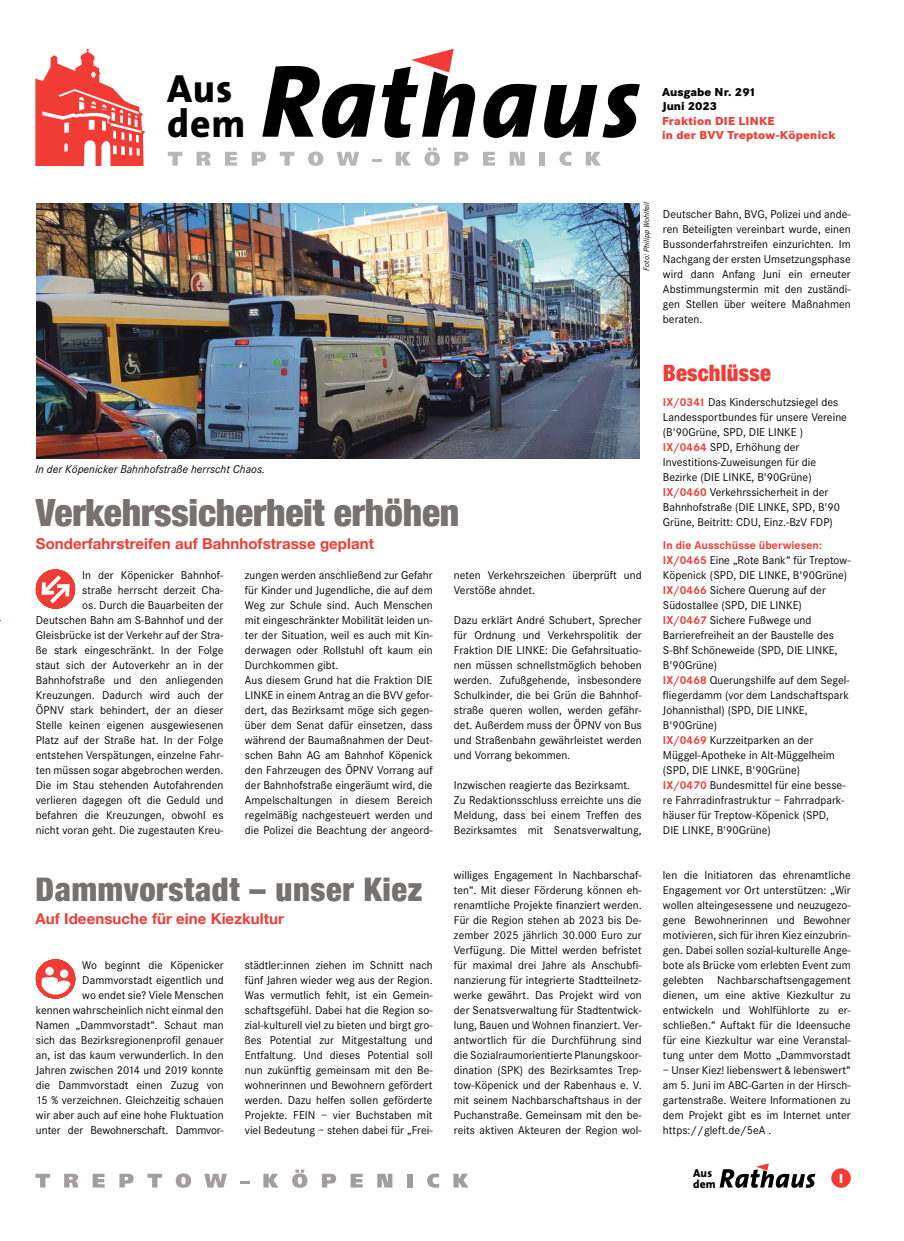
<style>
.page{position:relative;width:904px;height:1241px;background:#fff}
.page>*{position:absolute;margin:0;border:0;box-sizing:border-box;transform-origin:0 0}
.t1{font:800 39.5px/34.8px "The Sans";letter-spacing:.02em;color:#000}
.t2{font:900 condensed 37.5px "Helvetica Neue";letter-spacing:-.005em;color:#77726f}
.t3{font:900 condensed 32.5px "Helvetica Neue";letter-spacing:.02em;color:#77726f}
.t4{font:900 condensed 22.5px "Helvetica Neue";letter-spacing:.01em;color:#f13b35}
.t5{font:700 15px "Helvetica Neue";letter-spacing:.005em;color:#f13b35}
.t6{font:900 condensed 12.5px "Helvetica Neue";color:#fff}
.t7{font:800 12px/14.5px "Corporate S";letter-spacing:.02em;color:#f13b35}
.t8{font:800 12px/14.5px "Corporate S";letter-spacing:.005em;color:#000}
.t9{font:11.75px/15px "Corporate S";letter-spacing:.005em;color:#000;text-align:justify}
.t10{font:italic 11.75px "Corporate S";letter-spacing:.005em;color:#000}
.t11{font:800 11.5px/10.1px "The Sans";letter-spacing:.02em;color:#000}
.t12{font:italic 8.12px "Corporate S";letter-spacing:.01em;color:#000}
.s1{font-weight:700;color:#f13b35}
</style>
<div class="page">
<svg style="left:35px;top:1173px;width:15px;height:14px"></svg>
<svg style="left:64px;top:1173px;width:14px;height:14px"></svg>
<svg style="left:93px;top:1173px;width:12px;height:14px"></svg>
<svg style="left:119px;top:1173px;width:15px;height:14px"></svg>
<svg style="left:147px;top:1173px;width:15px;height:14px"></svg>
<svg style="left:176px;top:1173px;width:15px;height:14px"></svg>
<svg style="left:204px;top:1173px;width:23px;height:14px"></svg>
<svg style="left:240px;top:1181px;width:9px;height:2px"></svg>
<svg style="left:263px;top:1173px;width:15px;height:14px"></svg>
<svg style="left:292px;top:1169px;width:15px;height:18px"></svg>
<svg style="left:322px;top:1173px;width:14px;height:14px"></svg>
<svg style="left:350px;top:1173px;width:13px;height:14px"></svg>
<svg style="left:377px;top:1173px;width:15px;height:14px"></svg>
<div style="left:407px;top:1173px;width:5px;height:14px;background:#a19e9d"></div>
<svg style="left:427px;top:1173px;width:12px;height:14px"></svg>
<svg style="left:453px;top:1173px;width:15px;height:14px"></svg>
<div style="left:831px;top:1168px;width:19px;height:19px;background:#f13b35;border-radius:50%"></div>
<svg style="left:719px;top:1163px;width:96px;height:24px"></svg>
<svg style="left:35px;top:49px;width:110px;height:117px"></svg>
<svg style="left:262px;top:66px;width:113px;height:72px"></svg>
<svg style="left:483px;top:84px;width:54px;height:54px"></svg>
<svg style="left:544px;top:84px;width:96px;height:54px"></svg>
<svg style="left:382px;top:49px;width:94px;height:89px"></svg>
<svg style="left:168px;top:152px;width:14px;height:14px"></svg>
<svg style="left:196px;top:152px;width:15px;height:14px"></svg>
<svg style="left:225px;top:152px;width:12px;height:14px"></svg>
<svg style="left:252px;top:152px;width:14px;height:14px"></svg>
<svg style="left:280px;top:152px;width:14px;height:14px"></svg>
<svg style="left:308px;top:151px;width:15px;height:15px"></svg>
<svg style="left:336px;top:152px;width:23px;height:14px"></svg>
<svg style="left:372px;top:159px;width:10px;height:3px"></svg>
<svg style="left:396px;top:152px;width:15px;height:14px"></svg>
<svg style="left:424px;top:148px;width:16px;height:18px"></svg>
<svg style="left:454px;top:152px;width:14px;height:14px"></svg>
<svg style="left:483px;top:152px;width:12px;height:14px"></svg>
<svg style="left:509px;top:152px;width:15px;height:14px"></svg>
<div style="left:539px;top:152px;width:6px;height:14px;background:#b7b6b4"></div>
<svg style="left:559px;top:151px;width:12px;height:15px"></svg>
<svg style="left:585px;top:152px;width:16px;height:14px"></svg>
<img style="left:37px;top:203px;width:603px;height:255px">
<div style="left:36px;top:569px;width:39px;height:39px;background:#f13b35;border-radius:50%"></div>
<svg style="left:38px;top:572px;width:35px;height:35px"></svg>
<div style="left:36px;top:959px;width:39px;height:39px;background:#f13b35;border-radius:50%"></div>
<svg style="left:39px;top:965px;width:33px;height:29px"></svg>
<h1 class="t1" style="left:167px;top:70px;width:80px">Aus dem</h1>
<p class="t8" style="left:662px;top:85px;width:96px">Ausgabe Nr. 291<br>Juni 2023</p>
<p class="t7" style="left:662px;top:114px;width:175px">Fraktion DIE LINKE<br>in der BVV Treptow-Köpenick</p>
<p class="t12" style="left:641px;top:270px;width:70px;rotate:-90deg">Foto: Philipp Wohlfeil</p>
<p class="t9" style="left:663px;top:207px;width:189px">Deutscher Bahn, BVG, Polizei und ande&shy;ren Beteiligten vereinbart wurde, einen Bussonderfahrstreifen einzurichten. Im Nachgang der ersten Umsetzungsphase wird dann Anfang Juni ein erneuter Abstimmungstermin mit den zuständi&shy;gen Stellen über weitere Maßnahmen beraten.</p>
<p class="t10" style="left:35px;top:463px;width:231px">In der Köpenicker Bahnhofstraße herrscht Chaos.</p>
<h2 class="t2" style="left:36px;top:481px;width:425px">Verkehrssicherheit erhöhen</h2>
<p class="t5" style="left:36px;top:529px;width:340px">Sonderfahrstreifen auf Bahnhofstrasse geplant</p>
<p class="t9" style="left:36px;top:567px;width:189px;text-align:right">In der Köpenicker Bahnhof-<br>straße herrscht derzeit Cha-<br>os. Durch die Bauarbeiten der Deutschen Bahn am S-Bahnhof und der Gleisbrücke ist der Verkehr auf der Stra&shy;ße stark eingeschränkt. In der Folge staut sich der Autoverkehr an in der Bahnhofstraße und den anliegenden Kreuzungen. Dadurch wird auch der ÖPNV stark behindert, der an dieser Stelle keinen eigenen ausgewiesenen Platz auf der Straße hat. In der Folge entstehen Verspätungen, einzelne Fahr&shy;ten müssen sogar abgebrochen werden.<br>Die im Stau stehenden Autofahrenden verlieren dagegen oft die Geduld und befahren die Kreuzungen, obwohl es nicht voran geht. Die zugestauten Kreu-</p>
<p class="t9" style="left:245px;top:567px;width:189px;text-align:left">zungen werden anschließend zur Gefahr für Kinder und Jugendliche, die auf dem Weg zur Schule sind. Auch Menschen mit eingeschränkter Mobilität leiden un&shy;ter der Situation, weil es auch mit Kin&shy;derwagen oder Rollstuhl oft kaum ein Durchkommen gibt.<br>Aus diesem Grund hat die Fraktion DIE LINKE in einem Antrag an die BVV gefor&shy;dert, das Bezirksamt möge sich gegen&shy;über dem Senat dafür einsetzen, dass während der Baumaßnahmen der Deut&shy;schen Bahn AG am Bahnhof Köpenick den Fahrzeugen des ÖPNV Vorrang auf der Bahnhofstraße eingeräumt wird, die Ampelschaltungen in diesem Bereich regelmäßig nachgesteuert werden und die Polizei die Beachtung der angeord-</p>
<p class="t9" style="left:454px;top:567px;width:189px">neten Verkehrszeichen überprüft und<br>Verstöße ahndet.</p>
<p class="t9" style="left:454px;top:612px;width:189px">Dazu erklärt André Schubert, Sprecher für Ordnung und Verkehrspolitik der Fraktion DIE LINKE: Die Gefahrsituatio&shy;nen müssen schnellstmöglich behoben werden. Zufußgehende, insbesondere Schulkinder, die bei Grün die Bahnhof&shy;straße queren wollen, werden gefähr&shy;det. Außerdem muss der ÖPNV von Bus und Straßenbahn gewährleistet werden und Vorrang bekommen.</p>
<p class="t9" style="left:454px;top:777px;width:189px;text-align:left">Inzwischen reagierte das Bezirksamt.<br>Zu Redaktionsschluss erreichte uns die Meldung, dass bei einem Treffen des Bezirksamtes mit Senatsverwaltung,</p>
<h3 class="t4" style="left:663px;top:355px;width:109px">Beschlüsse</h3>
<p class="t9" style="left:663px;top:394px;width:185px;text-align:left"><span class="s1">IX/0341</span> Das Kinderschutzsiegel des Landessportbundes für unsere Vereine (B'90Grüne, SPD, DIE LINKE )<br><span class="s1">IX/0464</span> SPD, Erhöhung der Investitions-Zuweisungen für die Bezirke (DIE LINKE, B'90Grüne)<br><span class="s1">IX/0460</span> Verkehrssicherheit in der Bahnhofstraße (DIE LINKE, SPD, B'90<br>Grüne, Beitritt: CDU, Einz.-BzV FDP)</p>
<p class="t9" style="left:663px;top:537px;width:189px;text-align:left"><span class="s1">In die Ausschüsse überwiesen:<br>IX/0465</span> Eine „Rote Bank“ für Treptow-<br>Köpenick (SPD, DIE LINKE, B'90Grüne)<br><span class="s1">IX/0466</span> Sichere Querung auf der<br>Südostallee (SPD, DIE LINKE)<br><span class="s1">IX/0467</span> Sichere Fußwege und<br>Barrierefreiheit an der Baustelle des<br>S-Bhf Schöneweide (SPD, DIE LINKE,<br>B'90Grüne)<br><span class="s1">IX/0468</span> Querungshilfe auf dem Segel&shy;fliegerdamm (vor dem Landschaftspark<br>Johannisthal) (SPD, DIE LINKE,<br>B'90Grüne)<br><span class="s1">IX/0469</span> Kurzzeitparken an der<br>Müggel-Apotheke in Alt-Müggelheim (SPD, DIE LINKE, B'90Grüne)<br><span class="s1">IX/0470</span> Bundesmittel für eine besse&shy;re Fahrradinfrastruktur – Fahrradpark&shy;häuser für Treptow-Köpenick (SPD,<br>DIE LINKE, B'90Grüne)</p>
<h3 class="t3" style="left:36px;top:862px;width:388px">Dammvorstadt – unser Kiez</h3>
<p class="t5" style="left:36px;top:904px;width:250px">Auf Ideensuche für eine Kiezkultur</p>
<p class="t9" style="left:36px;top:957px;width:189px;text-align:right">Wo beginnt die Köpenicker Dammvorstadt eigentlich und<br>wo endet sie? Viele Menschen<br>kennen wahrscheinlich nicht einmal den Namen „Dammvorstadt“. Schaut man sich das Bezirksregionenprofil genauer an, ist das kaum verwunderlich. In den Jahren zwischen 2014 und 2019 konnte die Dammvorstadt einen Zuzug von 15 % verzeichnen. Gleichzeitig schauen wir aber auch auf eine hohe Fluktuation unter der Bewohnerschaft. Dammvor-</p>
<p class="t9" style="left:245px;top:957px;width:189px">städtler:innen ziehen im Schnitt nach fünf Jahren wieder weg aus der Region.<br>Was vermutlich fehlt, ist ein Gemein&shy;schaftsgefühl. Dabei hat die Region so&shy;zial-kulturell viel zu bieten und birgt gro&shy;ßes Potential zur Mitgestaltung und Entfaltung. Und dieses Potential soll nun zukünftig gemeinsam mit den Be&shy;wohnerinnen und Bewohnern gefördert werden. Dazu helfen sollen geförderte Projekte. FEIN – vier Buchstaben mit viel Bedeutung – stehen dabei für „Frei-</p>
<p class="t9" style="left:454px;top:867px;width:189px">williges Engagement In Nachbarschaf&shy;ten“. Mit dieser Förderung können eh&shy;renamtliche Projekte finanziert werden.<br>Für die Region stehen ab 2023 bis De&shy;zember 2025 jährlich 30.000 Euro zur Verfügung. Die Mittel werden befristet für maximal drei Jahre als Anschubfi&shy;nanzierung für integrierte Stadtteilnetz&shy;werke gewährt. Das Projekt wird von der Senatsverwaltung für Stadtentwick&shy;lung, Bauen und Wohnen finanziert. Ver&shy;antwortlich für die Durchführung sind die Sozialraumorientierte Planungskoor&shy;dination (SPK) des Bezirksamtes Trep&shy;tow-Köpenick und der Rabenhaus e. V. mit seinem Nachbarschaftshaus in der Puchanstraße. Gemeinsam mit den be&shy;reits aktiven Akteuren der Region wol-</p>
<p class="t9" style="left:663px;top:867px;width:189px">len die Initiatoren das ehrenamtliche Engagement vor Ort unterstützen: „Wir wollen alteingesessene und neuzugezo&shy;gene Bewohnerinnen und Bewohner motivieren, sich für ihren Kiez einzubrin&shy;gen. Dabei sollen sozial-kulturelle Ange&shy;bote als Brücke vom erlebten Event zum gelebten Nachbarschaftsengagement dienen, um eine aktive Kiezkultur zu entwickeln und Wohlfühlorte zu er&shy;schließen.“ Auftakt für die Ideensuche für eine Kiezkultur war eine Veranstal&shy;tung unter dem Motto „Dammvorstadt</p>
<p class="t9" style="left:663px;top:1062px;width:189px">– Unser Kiez! liebenswert &amp; lebenswert“ am 5. Juni im ABC-Garten in der Hirsch&shy;gartenstraße. Weitere Informationen zu dem Projekt gibt es im Internet unter https://gleft.de/5eA .</p>
<p class="t11" style="left:693px;top:1167px;width:24px">Aus dem</p>
<p class="t6" style="left:839px;top:1167px;width:5px">I</p>
</div>
